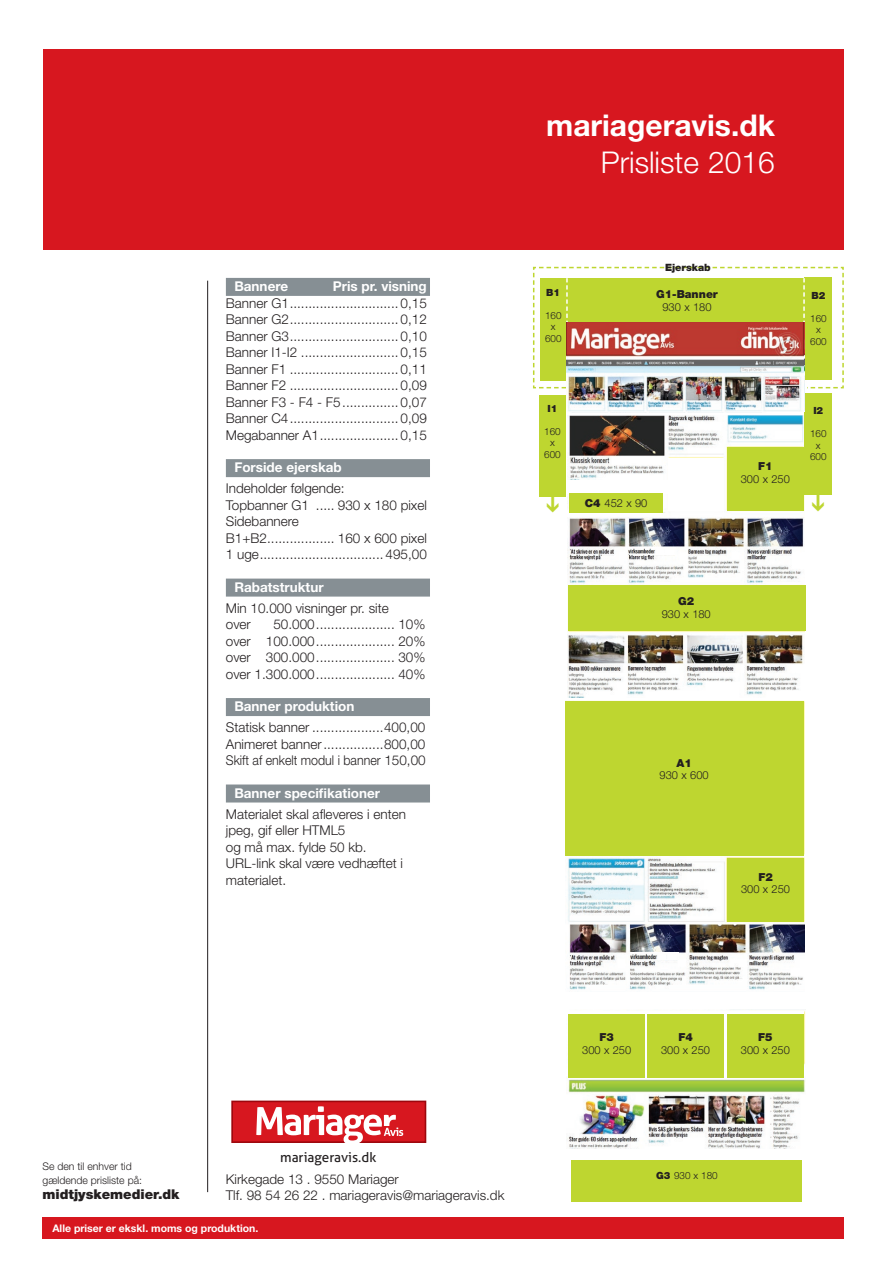
<style>
.page{position:relative;width:893px;height:1263px;background:#fff}
.page>*{position:absolute;margin:0;border:0;box-sizing:border-box;transform-origin:0 0}
.t1{font:700 30px "Helvetica Neue";color:#fff}
.t2{font:300 30px "Helvetica Neue";color:#fff}
.t3{font:300 13.5px/16.5px "Helvetica Neue";color:#231f20}
.t4{font:700 13.5px "Helvetica Neue";color:#fff}
.t5{font:900 13.5px "Helvetica Neue";color:#231f20}
.t6{font:13.5px "Aller";color:#231f20}
.t7{font:300 11.1px "Helvetica Neue";color:#231f20}
.t8{font:900 11.1px "Helvetica Neue";color:#231f20}
.t9{font:300 10.5px/13.5px "Helvetica Neue";color:#231f20}
.t10{font:700 10.5px "Helvetica Neue";color:#fff}
.t11{font:900 10.05px "Helvetica Neue";color:#231f20}
.t12{font:300 9.9px/11.6px "Helvetica Neue";color:#231f20;text-align:center}
.t13{font:900 9.9px "Helvetica Neue";color:#231f20}
.s1{color:#fff}
.s2{font-weight:900}
</style>
<div class="page">
<div style="left:43px;top:48px;width:801px;height:201px;background:#d7171f"></div>
<div style="left:43px;top:1217px;width:801px;height:22px;background:#d7171f"></div>
<div style="left:232px;top:1101px;width:193px;height:41px;background:#d7171f"></div>
<div style="left:231px;top:1100px;width:195px;height:43px;border:2px solid #9d070d"></div>
<svg style="left:256px;top:1106px;width:147px;height:37px"></svg>
<hr style="left:207px;top:281px;width:1px;height:911px;background:#231f20">
<div style="left:226px;top:278px;width:204px;height:18px;background:#868f94"></div>
<div style="left:226px;top:459px;width:204px;height:18px;background:#868f94"></div>
<div style="left:226px;top:579px;width:204px;height:18px;background:#868f94"></div>
<div style="left:226px;top:698px;width:204px;height:18px;background:#868f94"></div>
<div style="left:226px;top:784px;width:204px;height:18px;background:#868f94"></div>
<img style="left:567px;top:415px;width:238px;height:282px">
<div style="left:568px;top:586px;width:237px;height:45px;background:#bed630"></div>
<div style="left:668px;top:458px;width:56px;height:52px;background:#fff"></div>
<div style="left:727px;top:447px;width:76px;height:64px;background:#bed630"></div>
<img style="left:628px;top:547px;width:36px;height:7px">
<svg style="left:664px;top:547px;width:12px;height:7px"></svg>
<img style="left:567px;top:1009px;width:239px;height:139px">
<img style="left:566px;top:701px;width:239px;height:289px">
<div style="left:565px;top:700px;width:239px;height:155px;background:#bed630"></div>
<div style="left:727px;top:858px;width:77px;height:64px;background:#bed630"></div>
<div style="left:570px;top:1011px;width:234px;height:64px;background:#fff"></div>
<img style="left:630px;top:953px;width:37px;height:7px">
<svg style="left:667px;top:953px;width:11px;height:7px"></svg>
<div style="left:568px;top:1014px;width:77px;height:64px;background:#bed630"></div>
<div style="left:647px;top:1014px;width:77px;height:64px;background:#bed630"></div>
<div style="left:727px;top:1014px;width:77px;height:64px;background:#bed630"></div>
<div style="left:572px;top:1160px;width:230px;height:41px;background:#bed630"></div>
<div style="left:557px;top:480px;width:112px;height:14px;background:#fff"></div>
<div style="left:569px;top:493px;width:93px;height:20px;background:#bed630"></div>
<div style="left:539px;top:395px;width:27px;height:102px;background:#bed630"></div>
<div style="left:804px;top:393px;width:28px;height:102px;background:#bed630"></div>
<svg style="left:533px;top:266px;width:311px;height:123px"></svg>
<img style="left:566px;top:322px;width:238px;height:89px">
<p class="t4" style="left:234px;top:278px;width:55px">Bannere</p>
<p class="t4" style="left:333px;top:278px;width:96px">Pris pr. visning</p>
<p class="t3" style="left:226px;top:294px;width:203px;text-align:justify">Banner G1............................. 0,15<br>Banner G2............................. 0,12<br>Banner G3............................. 0,10<br>Banner I1-I2 .......................... 0,15<br>Banner F1 ............................. 0,11<br>Banner F2 ............................. 0,09<br>Banner F3 - F4 - F5............... 0,07<br>Banner C4............................. 0,09<br>Megabanner A1..................... 0,15</p>
<p class="t4" style="left:234px;top:459px;width:109px">Forside ejerskab</p>
<p class="t3" style="left:226px;top:480px;width:203px">Indeholder følgende:<br>Topbanner G1 ..... 930 x 180 pixel<br>Sidebannere<br>B1+B2.................. 160 x 600 pixel<br>1 uge................................. 495,00</p>
<p class="t4" style="left:234px;top:579px;width:91px">Rabatstruktur</p>
<p class="t3" style="left:226px;top:599px;width:164px">Min 10.000 visninger pr. site over</p>
<p class="t3" style="left:226px;top:616px;width:201px;text-align:justify;text-indent:48px">50.000..................... 10% over 100.000..................... 20% over 300.000..................... 30% over 1.300.000..................... 40%</p>
<p class="t4" style="left:234px;top:698px;width:122px">Banner produktion</p>
<p class="t3" style="left:226px;top:719px;width:201px;text-align:justify">Statisk banner ...................400,00<br>Animeret banner................800,00<br>Skift af enkelt modul i banner<span class="s1">.</span>150,00</p>
<p class="t4" style="left:234px;top:785px;width:147px">Banner specifikationer</p>
<p class="t3" style="left:226px;top:805px;width:182px">Materialet skal afleveres i enten jpeg, gif eller HTML5<br>og må max. fylde 50 kb.<br>URL-link skal være vedhæftet i materialet.</p>
<h1 class="t1" style="left:546px;top:107px;width:230px">mariageravis.dk</h1>
<h1 class="t2" style="left:601px;top:144px;width:176px">Prisliste 2016</h1>
<p class="t13" style="left:546px;top:286px;width:15px">B1</p>
<p class="t12" style="left:545px;top:309px;width:18px">160 x<br>600</p>
<p class="t11" style="left:665px;top:261px;width:47px">Ejerskab</p>
<p class="t8" style="left:656px;top:287px;width:63px">G1-Banner</p>
<p class="t7" style="left:662px;top:300px;width:51px">930 x 180</p>
<p class="t13" style="left:811px;top:289px;width:15px">B2</p>
<p class="t12" style="left:810px;top:312px;width:18px">160 x<br>600</p>
<p class="t13" style="left:547px;top:402px;width:11px">I1</p>
<p class="t12" style="left:544px;top:425px;width:18px">160 x<br>600</p>
<p class="t7" style="left:585px;top:496px;width:64px"><span class="s2">C4</span> 452 x 90</p>
<p class="t8" style="left:758px;top:459px;width:16px">F1</p>
<p class="t7" style="left:741px;top:472px;width:51px">300 x 250</p>
<p class="t13" style="left:813px;top:405px;width:11px">I2</p>
<p class="t12" style="left:810px;top:428px;width:18px">160 x<br>600</p>
<p class="t8" style="left:678px;top:595px;width:18px">G2</p>
<p class="t7" style="left:662px;top:607px;width:51px">930 x 180</p>
<p class="t8" style="left:676px;top:756px;width:17px">A1</p>
<p class="t7" style="left:660px;top:769px;width:51px">930 x 600</p>
<p class="t8" style="left:758px;top:870px;width:16px">F2</p>
<p class="t7" style="left:741px;top:883px;width:51px">300 x 250</p>
<p class="t6" style="left:280px;top:1149px;width:98px">mariageravis.dk</p>
<p class="t9" style="left:43px;top:1159px;width:101px">Se den til enhver tid gældende prisliste på:</p>
<p class="t5" style="left:43px;top:1186px;width:139px">midtjyskemedier.dk</p>
<p class="t3" style="left:226px;top:1170px;width:280px">Kirkegade 13 . 9550 Mariager<br>Tlf. 98 54 26 22 . mariageravis@mariageravis.dk</p>
<p class="t10" style="left:52px;top:1221px;width:207px">Alle priser er ekskl. moms og produktion.</p>
<p class="t8" style="left:600px;top:1030px;width:16px">F3</p>
<p class="t7" style="left:582px;top:1043px;width:51px">300 x 250</p>
<p class="t8" style="left:678px;top:1030px;width:16px">F4</p>
<p class="t7" style="left:661px;top:1043px;width:51px">300 x 250</p>
<p class="t8" style="left:758px;top:1030px;width:16px">F5</p>
<p class="t7" style="left:741px;top:1043px;width:51px">300 x 250</p>
<p class="t12" style="left:656px;top:1169px;width:63px"><span class="s2">G3</span> 930 x 180</p>
</div>
